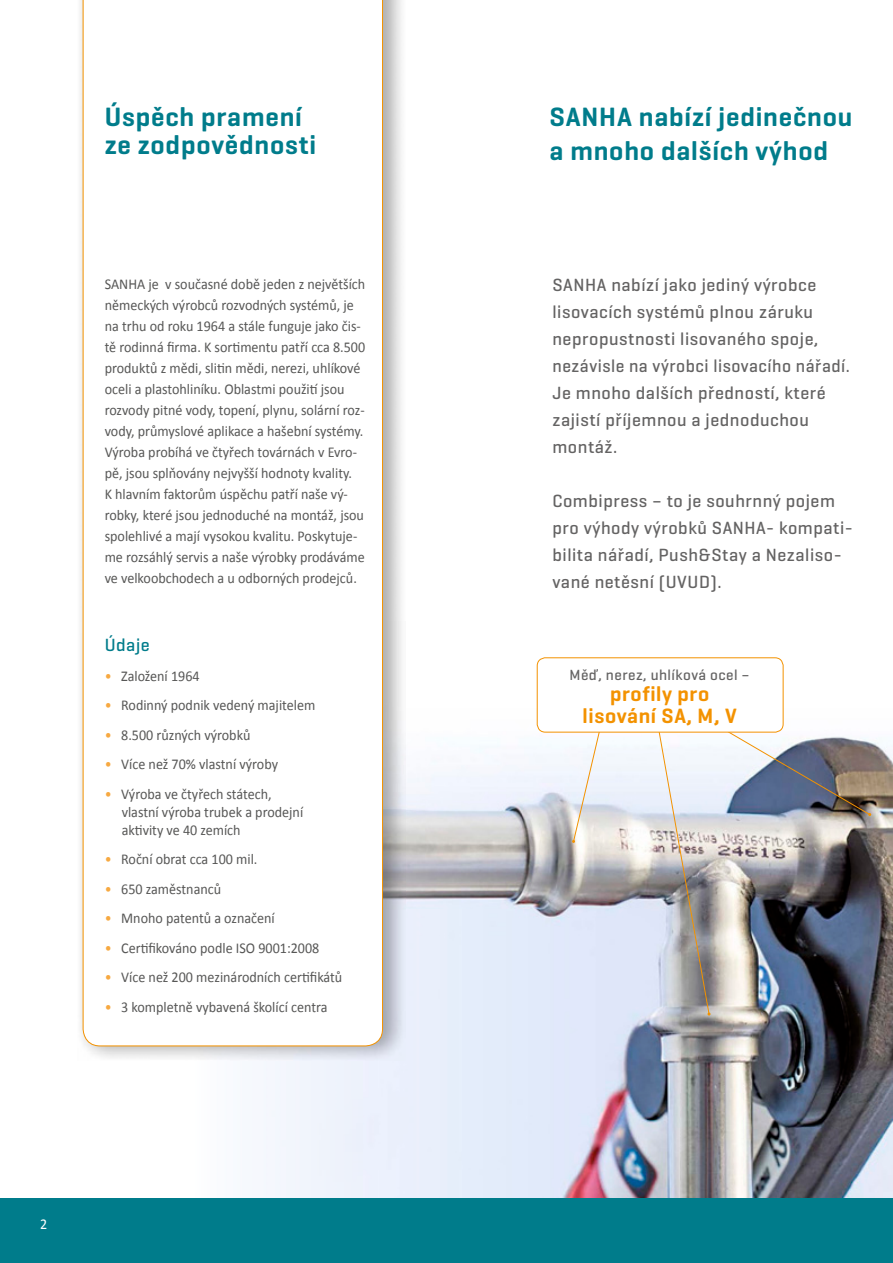
<style>
.page{position:relative;width:893px;height:1263px;background:#fff}
.page>*{position:absolute;margin:0;border:0;box-sizing:border-box;transform-origin:0 0}
.t1{font:600 27px/34.5px "Geogrotesque";letter-spacing:.03em;color:#007c8b}
.t2{font:600 21.15px/21.1px "Geogrotesque";letter-spacing:.03em;color:#f39200;text-align:center}
.t3{font:500 18px/27px "Geogrotesque";letter-spacing:.03em;color:#646363}
.t4{font:500 18px "Geogrotesque";letter-spacing:.03em;color:#007c8b}
.t5{font:15px/21px "Calibri";color:#575756;scale:.94 1}
.t6{font:500 15px "Geogrotesque";letter-spacing:.03em;color:#646363}
.t7{font:15px "Calibri";color:#fff;scale:.94 1}
.s1{color:#f7a941}
</style>
<div class="page">
<img style="left:405px;top:659px;width:252px;height:277px">
<img style="left:681px;top:657px;width:212px;height:541px">
<img style="left:363px;top:936px;width:318px;height:262px">
<svg style="left:572px;top:732px;width:29px;height:111px"></svg>
<img style="left:657px;top:722px;width:214px;height:293px">
<div style="left:537px;top:658px;width:246px;height:74px;background:#fff;border-radius:8px"></div>
<div style="left:537px;top:657px;width:246px;height:75px;border:1px solid #f39200;border-radius:8px"></div>
<img style="left:80px;top:0;width:322px;height:636px">
<img style="left:80px;top:636px;width:70px;height:422px">
<img style="left:150px;top:622px;width:255px;height:438px">
<svg style="left:83px;top:0;width:300px;height:1046px"></svg>
<div style="left:0;top:1198px;width:893px;height:65px;background:#007c8b"></div>
<h1 class="t1" style="left:105px;top:102px;width:213px;line-height:28.5px">Úspěch pramení ze zodpovědnosti</h1>
<p class="t5" style="left:105px;top:273px;width:279px">SANHA je v současné době jeden z největších německých výrobců rozvodných systémů, je na trhu od roku 1964 a stále funguje jako čis&shy;tě rodinná firma. K sortimentu patří cca 8.500 produktů z mědi, slitin mědi, nerezi, uhlíkové oceli a plastohliníku. Oblastmi použití jsou rozvody pitné vody, topení, plynu, solární roz&shy;vody, průmyslové aplikace a hašební systémy.<br>Výroba probíhá ve čtyřech továrnách v Evro&shy;pě, jsou splňovány nejvyšší hodnoty kvality.<br>K hlavním faktorům úspěchu patří naše vý&shy;robky, které jsou jednoduché na montáž, jsou spolehlivé a mají vysokou kvalitu. Poskytuje&shy;me rozsáhlý servis a naše výrobky prodáváme ve velkoobchodech a u odborných prodejců.</p>
<p class="t4" style="left:105px;top:634px;width:46px">Údaje</p>
<p class="t5" style="left:105px;top:665px;width:103px"><span class="s1">•</span> Založení 1964</p>
<p class="t5" style="left:105px;top:695px;width:226px"><span class="s1">•</span> Rodinný podnik vedený majitelem</p>
<p class="t5" style="left:105px;top:724px;width:157px"><span class="s1">•</span> 8.500 různých výrobků</p>
<p class="t5" style="left:105px;top:754px;width:186px"><span class="s1">•</span> Více než 70% vlastní výroby</p>
<p class="t5" style="left:122px;top:785px;width:195px;line-height:18px;text-indent:-17px"><span class="s1">•</span> Výroba ve čtyřech státech, vlastní výroba trubek a prodejní aktivity ve 40 zemích</p>
<p class="t5" style="left:105px;top:849px;width:164px"><span class="s1">•</span> Roční obrat cca 100 mil.</p>
<p class="t5" style="left:105px;top:878px;width:125px"><span class="s1">•</span> 650 zaměstnanců</p>
<p class="t5" style="left:105px;top:908px;width:183px"><span class="s1">•</span> Mnoho patentů a označení</p>
<p class="t5" style="left:105px;top:937px;width:230px"><span class="s1">•</span> Certifikováno podle ISO 9001:2008</p>
<p class="t5" style="left:105px;top:967px;width:254px"><span class="s1">•</span> Více než 200 mezinárodních certifikátů</p>
<p class="t5" style="left:105px;top:996px;width:238px"><span class="s1">•</span> 3 kompletně vybavená školící centra</p>
<p class="t7" style="left:40px;top:1214px;width:9px">2</p>
<h1 class="t1" style="left:550px;top:99px;width:304px">SANHA nabízí jedinečnou a mnoho dalších výhod</h1>
<p class="t3" style="left:552px;top:271px;width:299px">SANHA nabízí jako jediný výrobce lisovacích systémů plnou záruku nepropustnosti lisovaného spoje, nezávisle na výrobci lisovacího nářadí.<br>Je mnoho dalších předností, které zajistí příjemnou a jednoduchou montáž.</p>
<p class="t3" style="left:552px;top:487px;width:302px">Combipress – to je souhrnný pojem pro výhody výrobků SANHA- kompati&shy;bilita nářadí, Push&amp;Stay a Nezaliso&shy;vané netěsní (UVUD).</p>
<p class="t6" style="left:570px;top:666px;width:182px">Měď, nerez, uhlíková ocel –</p>
<h2 class="t2" style="left:583px;top:683px;width:156px">profily pro lisování SA, M, V</h2>
</div>
